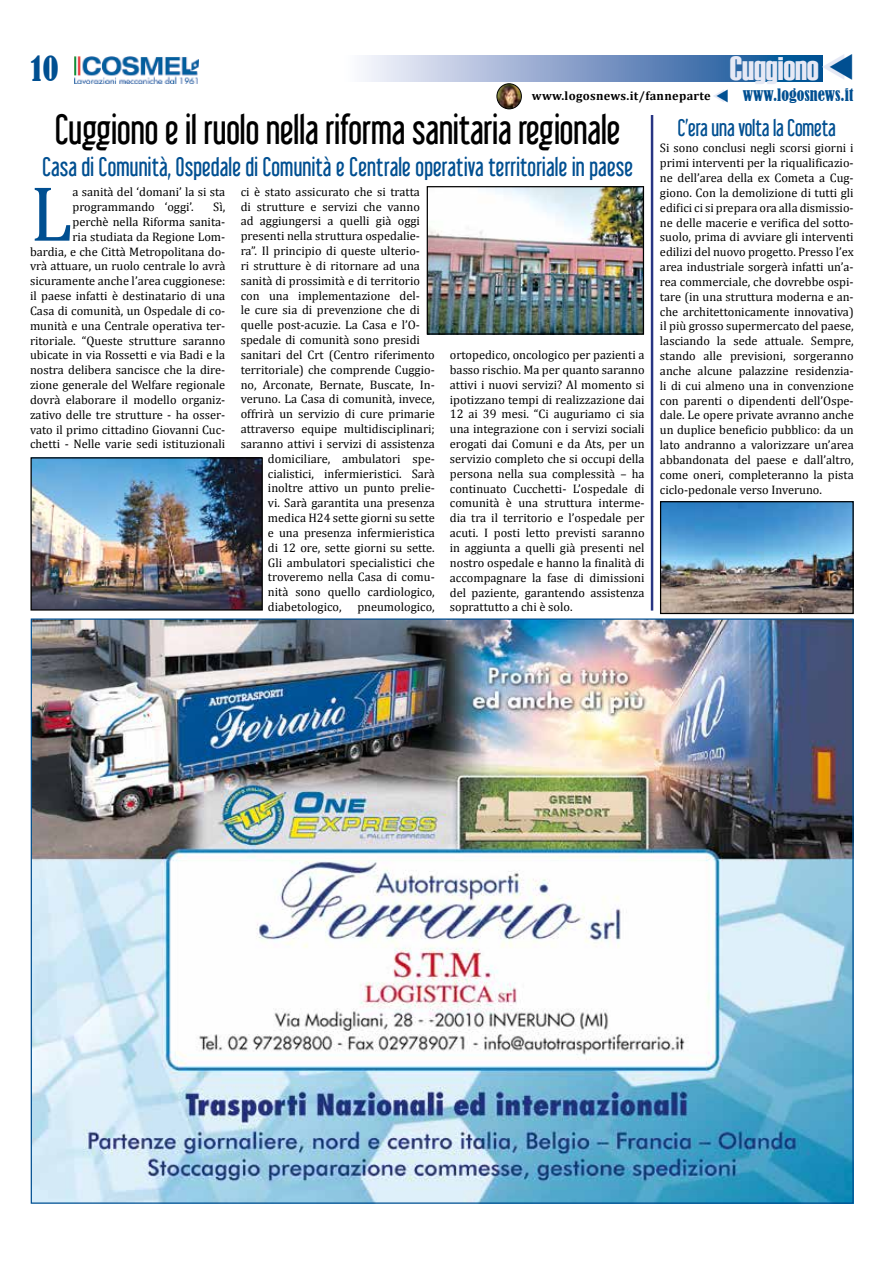
<style>
.page{position:relative;width:893px;height:1263px;background:#fff}
.page>*{position:absolute;margin:0;border:0;box-sizing:border-box;transform-origin:0 0}
.t1{font:79.2px "Cambria";color:#004f91}
.t2{font:37.05px "Libel Suit";color:#000}
.t3{font:33.3px "Haettenschweiler";color:#e6e9f5}
.t4{font:condensed 32.1px "Bernard";color:#004f91}
.t5{font:23.55px "Libel Suit";letter-spacing:.01em;color:#004f91}
.t6{font:21px "Libel Suit";letter-spacing:-.005em;color:#004f91}
.t7{font:condensed 16.05px "Bernard";color:#004f91}
.t8{font:12.3px/14.9px "Cambria";color:#000;text-align:justify}
.t9{font:700 12.3px "Cambria";letter-spacing:.025em;color:#000}
</style>
<div class="page">
<svg style="left:363px;top:55px;width:459px;height:26px;background:#7a9bc5"></svg>
<img style="left:33px;top:620px;width:819px;height:582px">
<img style="left:32px;top:459px;width:229px;height:150px">
<div style="left:30px;top:457px;width:233px;height:154px;border:1px solid #000"></div>
<hr style="left:651px;top:115px;width:2px;height:496px;background:#283583">
<img style="left:429px;top:188px;width:213px;height:145px">
<div style="left:427px;top:186px;width:217px;height:149px;border:1px solid #000"></div>
<img style="left:662px;top:503px;width:190px;height:109px">
<div style="left:660px;top:501px;width:194px;height:113px;border:1px solid #000"></div>
<img style="left:74px;top:56px;width:125px;height:27px">
<img style="left:497px;top:84px;width:24px;height:25px">
<div style="left:497px;top:84px;width:25px;height:25px;border:1px solid #000;border-radius:50%"></div>
<svg style="left:822px;top:55px;width:1px;height:25px"></svg>
<h3 class="t4" style="left:31px;top:50px;width:29px">10</h3>
<h3 class="t3" style="left:730px;top:49px;width:90px">Cuggiono</h3>
<h3 class="t7" style="left:743px;top:85px;width:112px">www.logosnews.it</h3>
<h3 class="t6" style="left:678px;top:115px;width:159px">C’era una volta la Cometa</h3>
<p class="t8" style="left:660px;top:141px;width:195px">Si sono conclusi negli scorsi giorni i primi interventi per la riqualificazio&shy;ne dell’area della ex Cometa a Cug&shy;giono. Con la demolizione di tutti gli edifici ci si prepara ora alla dismissio&shy;ne delle macerie e verifica del sotto&shy;suolo, prima di avviare gli interventi edilizi del nuovo progetto. Presso l’ex area industriale sorgerà infatti un’a&shy;rea commerciale, che dovrebbe ospi&shy;tare (in una struttura moderna e an&shy;che architettonicamente innovativa) il più grosso supermercato del paese, lasciando la sede attuale. Sempre, stando alle previsioni, sorgeranno anche alcune palazzine residenzia&shy;li di cui almeno una in convenzione con parenti o dipendenti dell’Ospe&shy;dale. Le opere private avranno anche un duplice beneficio pubblico: da un lato andranno a valorizzare un’area abbandonata del paese e dall’altro, come oneri, completeranno la pista ciclo-pedonale verso Inveruno.</p>
<p class="t9" style="left:532px;top:87px;width:180px">www.logosnews.it/fanneparte</p>
<h2 class="t2" style="left:55px;top:108px;width:567px">Cuggiono e il ruolo nella riforma sanitaria regionale</h2>
<h1 class="t1" style="left:30px;top:167px;width:44px">L</h1>
<p class="t8" style="left:72px;top:184px;width:154px">a sanità del ‘domani’ la si sta programmando ‘oggi’.</p>
<h3 class="t5" style="left:42px;top:153px;width:592px">Casa di Comunità, Ospedale di Comunità e Centrale operativa territoriale in paese</h3>
<p class="t8" style="left:241px;top:184px;width:181px">ci è stato assicurato che si tratta</p>
<p class="t8" style="left:241px;top:199px;width:181px">di strutture e servizi che vanno</p>
<p class="t8" style="left:241px;top:214px;width:181px">ad aggiungersi a quelli già oggi</p>
<p class="t8" style="left:241px;top:229px;width:181px">presenti nella struttura ospedalie-</p>
<p class="t8" style="left:241px;top:243px;width:181px">ra”. Il principio di queste ulterio-</p>
<p class="t8" style="left:241px;top:258px;width:181px">ri strutture è di ritornare ad una</p>
<p class="t8" style="left:241px;top:273px;width:181px">sanità di prossimità e di territorio</p>
<p class="t8" style="left:241px;top:288px;width:181px">con una implementazione del-</p>
<p class="t8" style="left:241px;top:303px;width:181px">le cure sia di prevenzione che di</p>
<p class="t8" style="left:241px;top:318px;width:181px">quelle post-acuzie. La Casa e l’O-</p>
<p class="t8" style="left:241px;top:332px;width:181px">spedale di comunità sono presidi</p>
<p class="t8" style="left:241px;top:347px;width:196px">sanitari del Crt (Centro riferimento</p>
<p class="t8" style="left:241px;top:362px;width:196px">territoriale) che comprende Cuggio-</p>
<p class="t8" style="left:241px;top:377px;width:196px">no, Arconate, Bernate, Buscate, In-</p>
<p class="t8" style="left:241px;top:392px;width:196px">veruno. La Casa di comunità, invece,</p>
<p class="t8" style="left:241px;top:407px;width:196px">offrirà un servizio di cure primarie</p>
<p class="t8" style="left:241px;top:421px;width:196px">attraverso equipe multidisciplinari;</p>
<p class="t8" style="left:241px;top:436px;width:196px">saranno attivi i servizi di assistenza</p>
<p class="t8" style="left:268px;top:451px;width:168px">domiciliare, ambulatori spe-</p>
<p class="t8" style="left:268px;top:466px;width:168px">cialistici, infermieristici. Sarà</p>
<p class="t8" style="left:268px;top:481px;width:168px">inoltre attivo un punto prelie-</p>
<p class="t8" style="left:268px;top:496px;width:168px">vi. Sarà garantita una presenza</p>
<p class="t8" style="left:268px;top:510px;width:168px">medica H24 sette giorni su sette</p>
<p class="t8" style="left:268px;top:525px;width:168px">e una presenza infermieristica</p>
<p class="t8" style="left:268px;top:540px;width:168px">di 12 ore, sette giorni su sette.</p>
<p class="t8" style="left:268px;top:555px;width:168px">Gli ambulatori specialistici che</p>
<p class="t8" style="left:268px;top:570px;width:168px">troveremo nella Casa di comu-</p>
<p class="t8" style="left:268px;top:585px;width:168px">nità sono quello cardiologico,</p>
<p class="t8" style="left:268px;top:599px;width:75px">diabetologico,</p>
<p class="t8" style="left:357px;top:599px;width:79px">pneumologico,</p>
<p class="t8" style="left:30px;top:199px;width:197px;text-align:right">Sì,<br>perchè nella Riforma sanita-<br>ria studiata da Regione Lom-<br>bardia, e che Città Metropolitana do&shy;vrà attuare, un ruolo centrale lo avrà sicuramente anche l’area cuggionese: il paese infatti è destinatario di una Casa di comunità, un Ospedale di co&shy;munità e una Centrale operativa ter&shy;ritoriale. “Queste strutture saranno ubicate in via Rossetti e via Badi e la nostra delibera sancisce che la dire&shy;zione generale del Welfare regionale dovrà elaborare il modello organiz&shy;zativo delle tre strutture - ha osser&shy;vato il primo cittadino Giovanni Cuc&shy;chetti - Nelle varie sedi istituzionali</p>
<p class="t8" style="left:450px;top:347px;width:196px">ortopedico, oncologico per pazienti a basso rischio. Ma per quanto saranno attivi i nuovi servizi? Al momento si ipotizzano tempi di realizzazione dai 12 ai 39 mesi. “Ci auguriamo ci sia una integrazione con i servizi sociali erogati dai Comuni e da Ats, per un servizio completo che si occupi della persona nella sua complessità – ha continuato Cucchetti- L’ospedale di comunità è una struttura interme&shy;dia tra il territorio e l’ospedale per acuti. I posti letto previsti saranno in aggiunta a quelli già presenti nel nostro ospedale e hanno la finalità di accompagnare la fase di dimissioni del paziente, garantendo assistenza soprattutto a chi è solo.</p>
</div>
